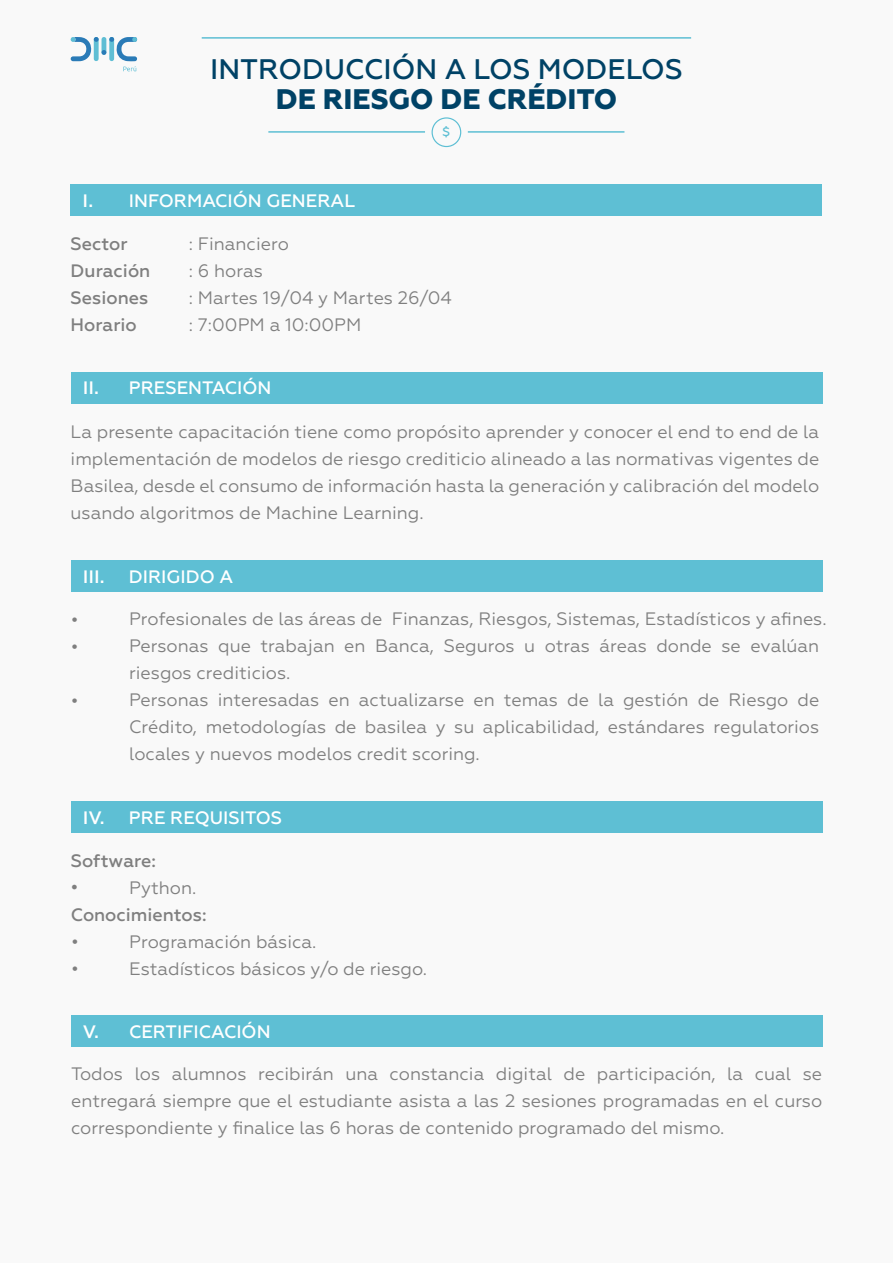
<style>
.page{position:relative;width:893px;height:1263px;background:#f9f9f9}
.page>*{position:absolute;margin:0;border:0;box-sizing:border-box;transform-origin:0 0}
.t1{font:500 28.2px "Geometria";color:#004266}
.t2{font:800 28.2px "Geometria";color:#004266}
.t3{font:18px/27px "Geometria";color:#7f7f7f}
.t4{font:500 18px "Geometria";color:#fff}
.t5{font:500 18px/27px "Geometria";color:#7f7f7f}
.t6{font:300 18px/27px "Gotham";color:#7f7f7f}
.t7{font:500 18px "Gotham";color:#fff}
.t8{font:500 12.3px "Geometria";color:#5ebfd4}
.s1{font-family:"Gotham"}
</style>
<div class="page">
<div style="left:71px;top:184px;width:751px;height:32px;background:#5ebfd4"></div>
<div style="left:71px;top:560px;width:751px;height:32px;background:#5ebfd4"></div>
<div style="left:71px;top:1015px;width:751px;height:32px;background:#5ebfd4"></div>
<svg style="left:70px;top:37px;width:68px;height:35px"></svg>
<div style="left:71px;top:372px;width:751px;height:31px;background:#5ebfd4"></div>
<div style="left:71px;top:802px;width:751px;height:31px;background:#5ebfd4"></div>
<hr style="left:202px;top:37px;width:489px;height:2px;background:#5ebfd4">
<hr style="left:268px;top:131px;width:157px;height:2px;background:#5ebfd4">
<hr style="left:468px;top:131px;width:156px;height:2px;background:#5ebfd4">
<div style="left:432px;top:117px;width:29px;height:30px;border:1px solid #5ebfd4;border-radius:50%"></div>
<h1 class="t1" style="left:210px;top:52px;width:474px">INTRODUCCIÓN A LOS MODELOS</h1>
<h1 class="t2" style="left:276px;top:83px;width:343px">DE RIESGO DE CRÉDITO</h1>
<p class="t8" style="left:443px;top:125px;width:9px">$</p>
<p class="t4" style="left:83px;top:190px;width:274px"><span class="s1">I.</span> INFORMACIÓN GENERAL</p>
<p class="t5" style="left:71px;top:230px;width:81px">Sector<br>Duración<br>Sesiones<br>Horario</p>
<p class="t3" style="left:189px;top:230px;width:265px">: Financiero<br>: 6 horas<br>: Martes 19/04 y Martes 26/04 : 7:00PM a 10:00PM</p>
<p class="t4" style="left:83px;top:378px;width:190px"><span class="s1">II.</span> PRESENTACIÓN</p>
<p class="t3" style="left:71px;top:418px;width:750px;text-align:justify">La presente capacitación tiene como propósito aprender y conocer el end to end de la implementación de modelos de riesgo crediticio alineado a las normativas vigentes de Basilea, desde el consumo de información hasta la generación y calibración del modelo usando algoritmos de Machine Learning.</p>
<p class="t7" style="left:83px;top:565px;width:23px">III.</p>
<p class="t4" style="left:129px;top:566px;width:106px">DIRIGIDO A</p>
<p class="t6" style="left:71px;top:606px;width:10px">• •</p>
<p class="t6" style="left:71px;top:687px;width:10px">•</p>
<p class="t3" style="left:129px;top:605px;width:699px">Profesionales de las áreas de Finanzas, Riesgos, Sistemas, Estadísticos y afines.<br>Personas que trabajan en Banca, Seguros u otras áreas donde se evalúan riesgos crediticios.<br>Personas interesadas en actualizarse en temas de la gestión de Riesgo de Crédito, metodologías de basilea y su aplicabilidad, estándares regulatorios locales y nuevos modelos credit scoring.</p>
<p class="t4" style="left:83px;top:807px;width:201px"><span class="s1">IV.</span> PRE REQUISITOS</p>
<p class="t5" style="left:71px;top:847px;width:137px">Software:<br>•<br>Conocimientos:</p>
<p class="t6" style="left:71px;top:927px;width:10px">• •</p>
<p class="t3" style="left:129px;top:874px;width:69px">Python.</p>
<p class="t3" style="left:129px;top:928px;width:299px">Programación básica.<br>Estadísticos básicos y/o de riesgo.</p>
<p class="t4" style="left:83px;top:1021px;width:189px"><span class="s1">V.</span> CERTIFICACIÓN</p>
<p class="t3" style="left:71px;top:1060px;width:753px;text-align:justify">Todos los alumnos recibirán una constancia digital de participación, la cual se entregará siempre que el estudiante asista a las 2 sesiones programadas en el curso correspondiente y finalice las 6 horas de contenido programado del mismo.</p>
</div>
